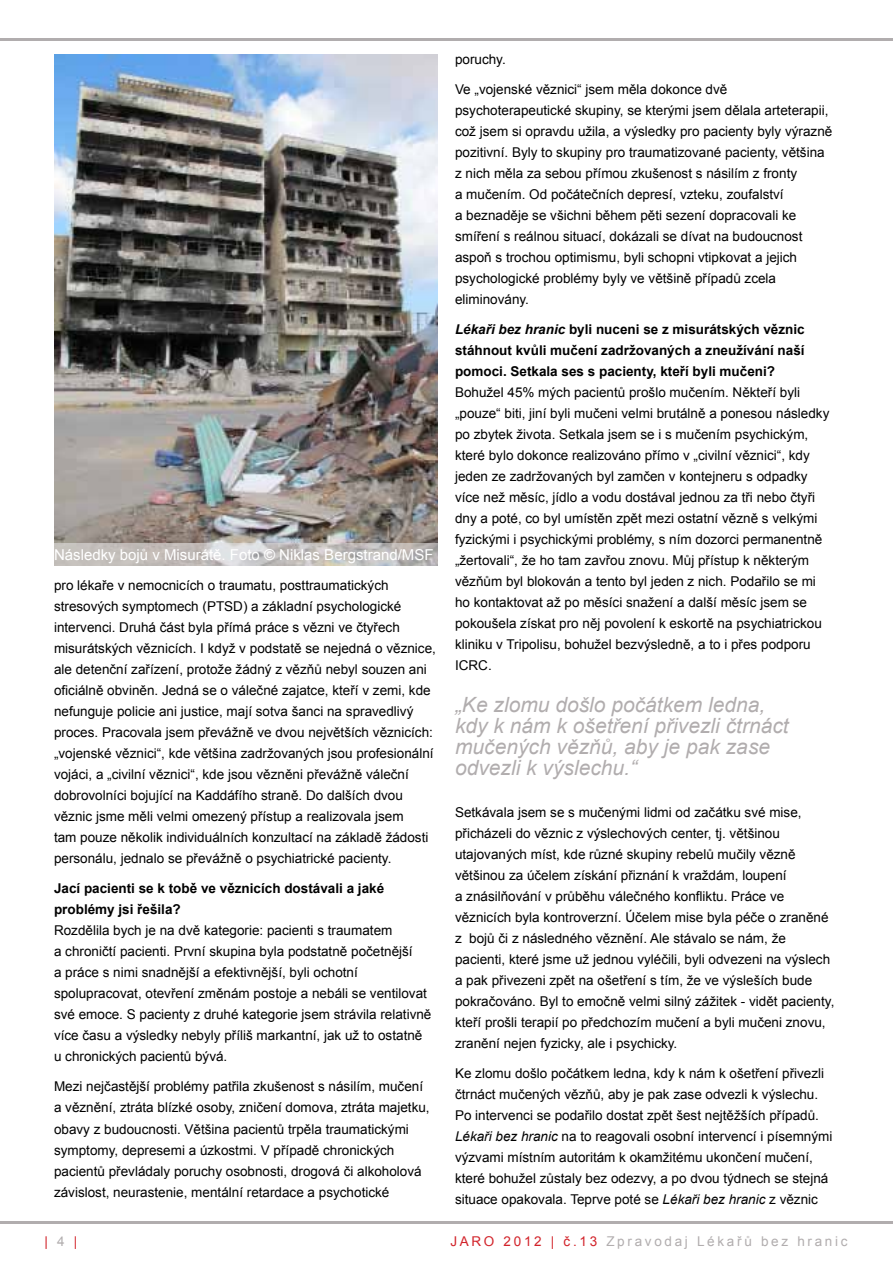
<style>
.page{position:relative;width:893px;height:1263px;background:#fff}
.page>*{position:absolute;margin:0;border:0;box-sizing:border-box;transform-origin:0 0}
.t1{font:italic 21px/21px "Arial";color:#b1adae}
.t2{font:15px "Arial";color:#fff}
.t3{font:13.5px/21px "Arial";color:#000}
.t4{font:700 13.5px/21px "Arial";color:#000}
.t5{font:13.5px "Arial";letter-spacing:.2em;color:#b1adae}
.t6{font:13.5px "Arial";color:#d2232a}
.s1{font-style:italic}
.s2{color:#b1adae}
.s3{color:#d2232a}
</style>
<div class="page">
<hr style="left:0;top:1222px;width:893px;height:2px;background:#b1adae">
<img style="left:54px;top:54px;width:384px;height:489px">
<hr style="left:0;top:38px;width:893px;height:3px;background:#b1adae">
<svg style="left:54px;top:543px;width:384px;height:23px;background:#c3bfbd"></svg>
<p class="t2" style="left:54px;top:545px;width:381px">Následky bojů v Misurátě. Foto © Niklas Bergstrand/MSF</p>
<p class="t3" style="left:54px;top:575px;width:383px">pro lékaře v nemocnicích o traumatu, posttraumatických stresových symptomech (PTSD) a základní psychologické intervenci. Druhá část byla přímá práce s vězni ve čtyřech misurátských věznicích. I když v podstatě se nejedná o věznice, ale detenční zařízení, protože žádný z vězňů nebyl souzen ani oficiálně obviněn. Jedná se o válečné zajatce, kteří v zemi, kde nefunguje policie ani justice, mají sotva šanci na spravedlivý proces. Pracovala jsem převážně ve dvou největších věznicích: „vojenské věznici“, kde většina zadržovaných jsou profesionální vojáci, a „civilní věznici“, kde jsou vězněni převážně váleční dobrovolníci bojující na Kaddáfího straně. Do dalších dvou věznic jsme měli velmi omezený přístup a realizovala jsem<br>tam pouze několik individuálních konzultací na základě žádosti personálu, jednalo se převážně o psychiatrické pacienty.</p>
<p class="t4" style="left:54px;top:878px;width:332px">Jací pacienti se k tobě ve věznicích dostávali a jaké problémy jsi řešila?</p>
<p class="t3" style="left:54px;top:920px;width:379px">Rozdělila bych je na dvě kategorie: pacienti s traumatem<br>a chroničtí pacienti. První skupina byla podstatně početnější<br>a práce s nimi snadnější a efektivnější, byli ochotní spolupracovat, otevření změnám postoje a nebáli se ventilovat své emoce. S pacienty z druhé kategorie jsem strávila relativně více času a výsledky nebyly příliš markantní, jak už to ostatně u chronických pacientů bývá.</p>
<p class="t3" style="left:54px;top:1076px;width:377px">Mezi nejčastější problémy patřila zkušenost s násilím, mučení a věznění, ztráta blízké osoby, zničení domova, ztráta majetku, obavy z budoucnosti. Většina pacientů trpěla traumatickými symptomy, depresemi a úzkostmi. V případě chronických pacientů převládaly poruchy osobnosti, drogová či alkoholová závislost, neurastenie, mentální retardace a psychotické</p>
<p class="t3" style="left:455px;top:49px;width:52px">poruchy.</p>
<p class="t3" style="left:455px;top:79px;width:379px">Ve „vojenské věznici“ jsem měla dokonce dvě psychoterapeutické skupiny, se kterými jsem dělala arteterapii, což jsem si opravdu užila, a výsledky pro pacienty byly výrazně pozitivní. Byly to skupiny pro traumatizované pacienty, většina z nich měla za sebou přímou zkušenost s násilím z fronty<br>a mučením. Od počátečních depresí, vzteku, zoufalství<br>a beznaděje se všichni během pěti sezení dopracovali ke smíření s reálnou situací, dokázali se dívat na budoucnost aspoň s trochou optimismu, byli schopni vtipkovat a jejich psychologické problémy byly ve většině případů zcela eliminovány.</p>
<p class="t4" style="left:455px;top:319px;width:351px;text-align:justify"><span class="s1">Lékaři bez hranic</span> byli nuceni se z misurátských věznic stáhnout kvůli mučení zadržovaných a zneužívání naší pomoci. Setkala ses s pacienty, kteří byli mučeni?</p>
<p class="t3" style="left:455px;top:382px;width:376px">Bohužel 45% mých pacientů prošlo mučením. Někteří byli „pouze“ biti, jiní byli mučeni velmi brutálně a ponesou následky po zbytek života. Setkala jsem se i s mučením psychickým, které bylo dokonce realizováno přímo v „civilní věznici“, kdy jeden ze zadržovaných byl zamčen v kontejneru s odpadky více než měsíc, jídlo a vodu dostával jednou za tři nebo čtyři dny a poté, co byl umístěn zpět mezi ostatní vězně s velkými fyzickými i psychickými problémy, s ním dozorci permanentně „žertovali“, že ho tam zavřou znovu. Můj přístup k některým vězňům byl blokován a tento byl jeden z nich. Podařilo se mi ho kontaktovat až po měsíci snažení a další měsíc jsem se pokoušela získat pro něj povolení k eskortě na psychiatrickou kliniku v Tripolisu, bohužel bezvýsledně, a to i přes podporu ICRC.</p>
<h1 class="t1" style="left:455px;top:694px;width:335px">„Ke zlomu došlo počátkem ledna, kdy k nám k ošetření přivezli čtrnáct mučených vězňů, aby je pak zase odvezli k výslechu.“</h1>
<p class="t3" style="left:455px;top:802px;width:381px">Setkávala jsem se s mučenými lidmi od začátku své mise, přicházeli do věznic z výslechových center, tj. většinou utajovaných míst, kde různé skupiny rebelů mučily vězně většinou za účelem získání přiznání k vraždám, loupení<br>a znásilňování v průběhu válečného konfliktu. Práce ve věznicích byla kontroverzní. Účelem mise byla péče o zraněné z bojů či z následného věznění. Ale stávalo se nám, že pacienti, které jsme už jednou vyléčili, byli odvezeni na výslech a pak přivezeni zpět na ošetření s tím, že ve výsleších bude pokračováno. Byl to emočně velmi silný zážitek - vidět pacienty, kteří prošli terapií po předchozím mučení a byli mučeni znovu, zranění nejen fyzicky, ale i psychicky.</p>
<p class="t3" style="left:455px;top:1063px;width:379px">Ke zlomu došlo počátkem ledna, kdy k nám k ošetření přivezli čtrnáct mučených vězňů, aby je pak zase odvezli k výslechu.<br>Po intervenci se podařilo dostat zpět šest nejtěžších případů.<br><span class="s1">Lékaři bez hranic</span> na to reagovali osobní intervencí i písemnými výzvami místním autoritám k okamžitému ukončení mučení, které bohužel zůstaly bez odezvy, a po dvou týdnech se stejná situace opakovala. Teprve poté se <span class="s1">Lékaři bez hranic</span> z věznic</p>
<p class="t6" style="left:45px;top:1232px;width:34px">| <span class="s2">4</span> |</p>
<p class="t5" style="left:450px;top:1232px;width:399px"><span class="s3">JARO 2012 | č.13</span> Zpravodaj Lékařů bez hranic</p>
</div>
